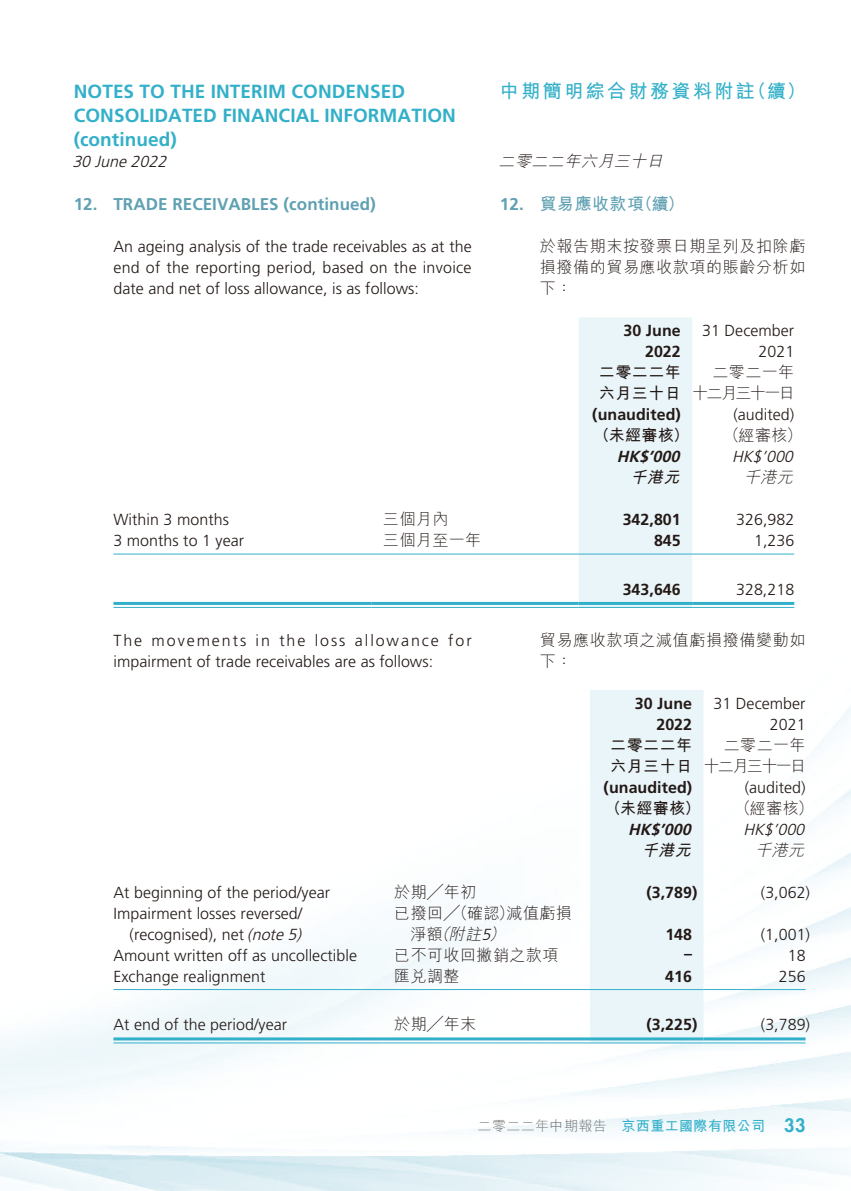
<style>
.page{position:relative;width:851px;height:1191px;background:#fff}
.page>*{position:absolute;margin:0;border:0;box-sizing:border-box;transform-origin:0 0}
.t1{font:700 19px/24px "Frutiger LT Std";letter-spacing:.005em;color:#33b0c9}
.t2{font:700 19px "M Hei HK";letter-spacing:.13em;color:#33b0c9}
.t3{font:700 17px "Frutiger LT Std";letter-spacing:.005em;color:#5fa1b2}
.t4{font:700 17px "M Hei HK";letter-spacing:.03em;color:#5fa1b2}
.t5{font:300 16px/21px "Frutiger LT Std";letter-spacing:.005em;color:#231916;text-align:right}
.t6{font:300 16px/21px "M Hei HK";letter-spacing:.03em;color:#231916}
.t7{font:700 16px/21px "Frutiger LT Std";letter-spacing:.005em;color:#231916;text-align:right}
.t8{font:700 16px/21px "M Hei HK";letter-spacing:.03em;color:#231916}
.t9{font:italic 300 16px "Frutiger LT Std";color:#231916}
.t10{font:300 16px/21px "M Hei HK";letter-spacing:-.095em;color:#231916;text-align:right}
.t11{font:italic 300 16px "M Hei HK";color:#231916}
.t12{font:italic 700 16px "Frutiger LT Std";color:#231916}
.t13{font:italic 700 16px "M Hei HK";color:#231916}
.t14{font:700 14px "M Hei HK";letter-spacing:.03em;color:#33b0c9}
.s1{font-family:"Frutiger LT Std"}
.s2{font-style:italic}
.s3{font-family:"Frutiger LT Std";font-style:italic}
.s4{font-weight:300;color:#727272}
.s5{font-family:"Futura Std";font-weight:800;font-size:18px}
</style>
<div class="page">
<div style="left:578px;top:317px;width:114px;height:290px;background:#eaf5f9"></div>
<hr style="left:113px;top:553px;width:258px;height:1px;background:#33b0c9">
<hr style="left:371px;top:553px;width:207px;height:1px;background:#33b0c9">
<hr style="left:578px;top:553px;width:114px;height:1px;background:#33b0c9">
<hr style="left:692px;top:553px;width:102px;height:1px;background:#33b0c9">
<hr style="left:113px;top:602px;width:258px;height:3px;background:#33b0c9">
<hr style="left:113px;top:607px;width:258px;height:1px;background:#33b0c9">
<hr style="left:371px;top:602px;width:207px;height:3px;background:#33b0c9">
<hr style="left:371px;top:607px;width:207px;height:1px;background:#33b0c9">
<hr style="left:578px;top:602px;width:114px;height:3px;background:#33b0c9">
<hr style="left:578px;top:607px;width:114px;height:1px;background:#33b0c9">
<hr style="left:692px;top:602px;width:102px;height:3px;background:#33b0c9">
<hr style="left:692px;top:607px;width:102px;height:1px;background:#33b0c9">
<div style="left:590px;top:690px;width:113px;height:352px;background:#eaf5f9"></div>
<hr style="left:113px;top:989px;width:270px;height:1px;background:#33b0c9">
<hr style="left:383px;top:989px;width:207px;height:1px;background:#33b0c9">
<hr style="left:590px;top:989px;width:113px;height:1px;background:#33b0c9">
<hr style="left:703px;top:989px;width:102px;height:1px;background:#33b0c9">
<hr style="left:113px;top:1037px;width:270px;height:3px;background:#33b0c9">
<hr style="left:113px;top:1042px;width:270px;height:1px;background:#33b0c9">
<hr style="left:383px;top:1037px;width:207px;height:3px;background:#33b0c9">
<hr style="left:383px;top:1042px;width:207px;height:1px;background:#33b0c9">
<hr style="left:590px;top:1037px;width:113px;height:3px;background:#33b0c9">
<hr style="left:590px;top:1042px;width:113px;height:1px;background:#33b0c9">
<hr style="left:703px;top:1037px;width:102px;height:3px;background:#33b0c9">
<hr style="left:703px;top:1042px;width:102px;height:1px;background:#33b0c9">
<p class="t1" style="left:74px;top:80px;width:383px">NOTES TO THE INTERIM CONDENSED<br>CONSOLIDATED FINANCIAL INFORMATION (continued)</p>
<p class="t9" style="left:72px;top:153px;width:100px">30 June 2022</p>
<p class="t3" style="left:74px;top:194px;width:303px">12. TRADE RECEIVABLES (continued)</p>
<p class="t5" style="left:113px;top:237px;width:360px;text-align:justify">An ageing analysis of the trade receivables as at the end of the reporting period, based on the invoice date and net of loss allowance, is as follows:</p>
<p class="t2" style="left:500px;top:78px;width:307px">中期簡明綜合財務資料附註（續）</p>
<p class="t11" style="left:498px;top:153px;width:169px">二零二二年六月三十日</p>
<p class="t4" style="left:500px;top:192px;width:186px"><span class="s1">12.</span> 貿易應收款項（續）</p>
<p class="t6" style="left:539px;top:236px;width:267px;text-align:justify">於報告期末按發票日期呈列及扣除虧損撥備的貿易應收款項的賬齡分析如下：</p>
<p class="t7" style="left:623px;top:320px;width:59px">30 June<br>2022</p>
<p class="t5" style="left:702px;top:321px;width:94px">31 December<br>2021</p>
<p class="t8" style="left:599px;top:361px;width:83px">二零二二年六月三十日</p>
<p class="t10" style="left:692px;top:362px;width:104px">二零二一年<br>十二月三十一日</p>
<p class="t7" style="left:592px;top:404px;width:90px">(unaudited)</p>
<p class="t5" style="left:733px;top:404px;width:62px">(audited)</p>
<p class="t8" style="left:593px;top:424px;width:97px">（未經審核）</p>
<p class="t6" style="left:723px;top:425px;width:80px">（經審核）</p>
<p class="t12" style="left:616px;top:447px;width:68px">HK$’000</p>
<p class="t9" style="left:732px;top:448px;width:67px">HK$’000</p>
<p class="t13" style="left:630px;top:466px;width:55px">千港元</p>
<p class="t11" style="left:743px;top:469px;width:54px">千港元</p>
<p class="t5" style="left:113px;top:510px;width:117px">Within 3 months</p>
<p class="t6" style="left:383px;top:509px;width:67px">三個月內</p>
<p class="t7" style="left:622px;top:509px;width:60px">342,801</p>
<p class="t5" style="left:736px;top:510px;width:60px">326,982</p>
<p class="t5" style="left:113px;top:531px;width:132px">3 months to 1 year</p>
<p class="t6" style="left:383px;top:530px;width:100px">三個月至一年</p>
<p class="t7" style="left:654px;top:530px;width:28px">845</p>
<p class="t5" style="left:754px;top:531px;width:42px">1,236</p>
<p class="t7" style="left:622px;top:578px;width:60px">343,646</p>
<p class="t5" style="left:736px;top:579px;width:60px">328,218</p>
<p class="t5" style="left:113px;top:630px;width:359px;text-align:left">The movements in the loss allowance for impairment of trade receivables are as follows:</p>
<p class="t7" style="left:634px;top:693px;width:59px">30 June<br>2022</p>
<p class="t5" style="left:713px;top:693px;width:94px">31 December<br>2021</p>
<p class="t8" style="left:610px;top:733px;width:83px">二零二二年六月三十日</p>
<p class="t10" style="left:703px;top:734px;width:104px">二零二一年<br>十二月三十一日</p>
<p class="t7" style="left:603px;top:777px;width:90px">(unaudited)</p>
<p class="t5" style="left:744px;top:777px;width:62px">(audited)</p>
<p class="t8" style="left:605px;top:796px;width:97px">（未經審核）</p>
<p class="t6" style="left:735px;top:797px;width:80px">（經審核）</p>
<p class="t12" style="left:628px;top:820px;width:68px">HK$’000</p>
<p class="t9" style="left:743px;top:820px;width:67px">HK$’000</p>
<p class="t13" style="left:641px;top:838px;width:55px">千港元</p>
<p class="t11" style="left:755px;top:842px;width:54px">千港元</p>
<p class="t5" style="left:113px;top:882px;width:218px">At beginning of the period/year</p>
<p class="t6" style="left:394px;top:881px;width:83px">於期╱年初</p>
<p class="t7" style="left:646px;top:882px;width:52px">(3,789)</p>
<p class="t5" style="left:760px;top:882px;width:51px">(3,062)</p>
<p class="t5" style="left:113px;top:903px;width:193px">Impairment losses reversed/ (recognised), net <span class="s2">(note 5)</span></p>
<p class="t6" style="left:410px;top:902px;width:163px;text-indent:-16px">已撥回╱（確認）減值虧損淨額<span class="s2">（附註</span><span class="s3">5</span><span class="s2">）</span></p>
<p class="t6" style="left:539px;top:629px;width:267px">貿易應收款項之減值虧損撥備變動如下：</p>
<p class="t7" style="left:665px;top:924px;width:28px">148</p>
<p class="t5" style="left:760px;top:924px;width:51px">(1,001)</p>
<p class="t5" style="left:113px;top:945px;width:245px">Amount written off as uncollectible</p>
<p class="t6" style="left:394px;top:944px;width:166px">已不可收回撇銷之款項</p>
<p class="t7" style="left:684px;top:942px;width:9px">–</p>
<p class="t5" style="left:787px;top:945px;width:19px">18</p>
<p class="t5" style="left:113px;top:966px;width:154px">Exchange realignment</p>
<p class="t6" style="left:394px;top:965px;width:67px">匯兌調整</p>
<p class="t7" style="left:665px;top:966px;width:28px">416</p>
<p class="t5" style="left:778px;top:966px;width:28px">256</p>
<p class="t5" style="left:113px;top:1014px;width:175px">At end of the period/year</p>
<p class="t6" style="left:394px;top:1013px;width:83px">於期╱年末</p>
<p class="t7" style="left:646px;top:1014px;width:52px">(3,225)</p>
<p class="t5" style="left:760px;top:1014px;width:51px">(3,789)</p>
<p class="t14" style="left:477px;top:1115px;width:329px"><span class="s4">二零二二年中期報告</span> 京西重工國際有限公司 <span class="s5">33</span></p>
</div>
